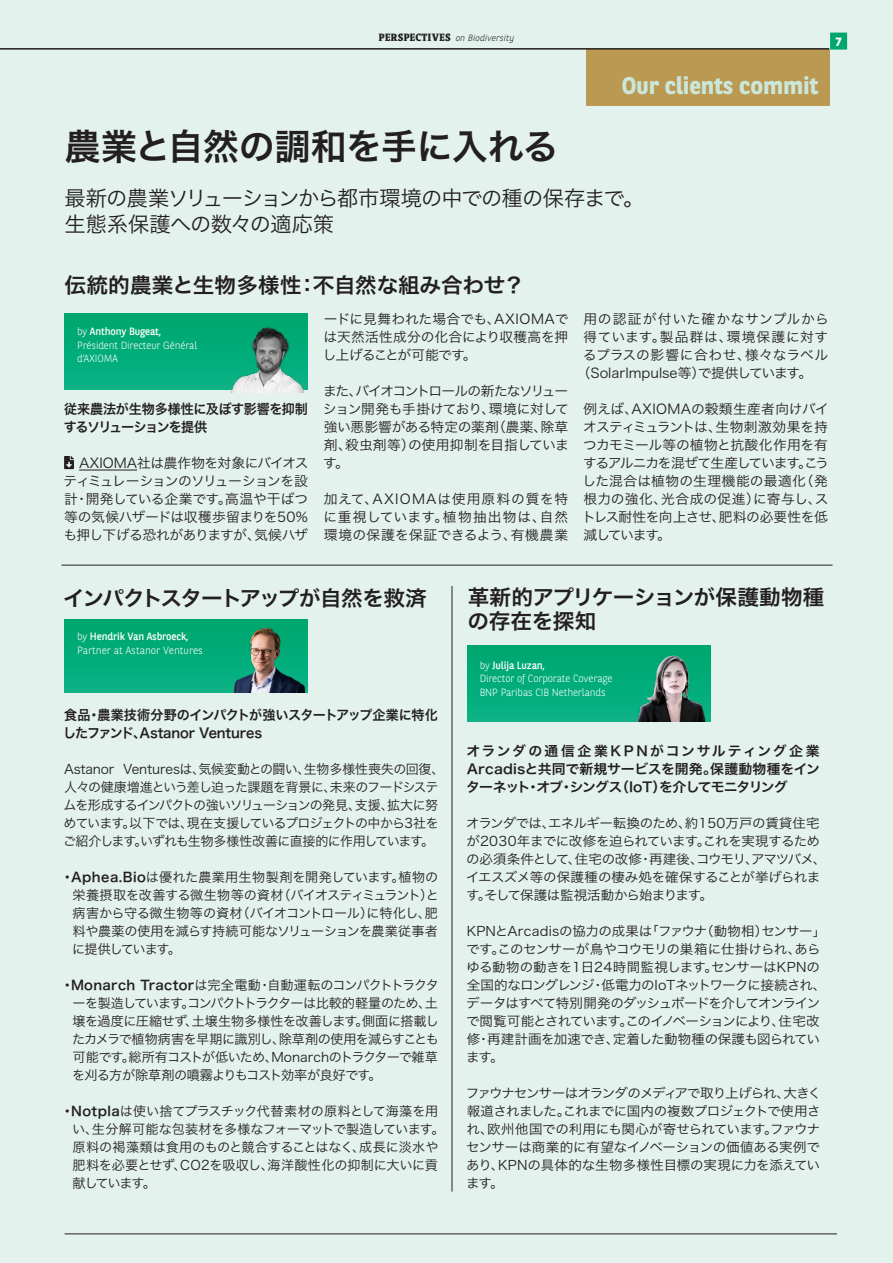
<style>
.page{position:relative;width:893px;height:1263px;background:#e3f2ec}
.page>*{position:absolute;margin:0;border:0;box-sizing:border-box;transform-origin:0 0}
.KOP_CHRONICLE{font:36px "Hira Kaku Pro W6";letter-spacing:-.02em;color:#231f20}
.KOP_SACKERS{font:700 24px "BNPP Sans";letter-spacing:-.005em;color:#cbe7da}
.IHOUD_nummer{font:21px/25.5px "Hira Kaku Pro W3";letter-spacing:-.03em;color:#231f20}
.KOP_CHRONICLE-2{font:21px/24px "Hira Kaku Pro W6";letter-spacing:-.025em;color:#231f20}
.KOP_CHRONICLE-3{font:21px "Hira Kaku Pro W6";color:#231f20}
.KOP_CHRONICLE-4{font:21px "Hira Kaku Pro W6";letter-spacing:-.06em;color:#231f20}
.KOP_SACKERS-2{font:13.5px/18px "Hira Kaku Pro W3";color:#231f20;text-align:justify}
.KOP_SACKERS-3{font:13.5px/18px "Hira Kaku Pro W6";letter-spacing:-.03em;color:#231f20}
.KOP_SACKERS-4{font:13.5px/18px "Hira Kaku Pro W6";letter-spacing:-.01em;color:#231f20}
.KOP_SACKERS-5{font:13.5px "Hira Kaku Pro W3";letter-spacing:.055em;color:#231f20}
.KOP_SACKERS-6{font:13.5px "Hira Kaku Pro W3";letter-spacing:.025em;color:#231f20}
.KOP_SACKERS-7{font:13.5px "Hira Kaku Pro W3";letter-spacing:.06em;color:#231f20}
.KOP_SACKERS-8{font:13.2px/18px "Hira Kaku Pro W3";letter-spacing:-.035em;color:#231f20}
.KOP_SACKERS-9{font:13.2px/18px "Hira Kaku Pro W3";letter-spacing:-.015em;color:#231f20}
.t1{font:700 12px "BNPP Sans";color:#fff}
.t2{font:300 10.5px/13.5px "BNPP Sans";letter-spacing:-.01em;color:#fff}
.t3{font:10.5px "BNPP Sans";letter-spacing:-.01em;color:#fff}
.KOP_CHRONICLE-5{font:italic 300 9px "BNPP Sans";letter-spacing:.01em;color:#231f20}
.s1{font-family:"BNPP Serif";font-weight:800;font-style:normal;font-size:10.5px}
.s2{font-weight:400}
.s3{font-weight:300}
.s4{font-family:"Hira Kaku Pro W6"}
</style>
<div class="page">
<div style="left:831px;top:33px;width:15px;height:16px;background:#00a66e"></div>
<div style="left:830px;top:33px;width:17px;height:17px;border:2px solid #00a66e"></div>
<div style="left:586px;top:49px;width:244px;height:56px;background:#ba9952"></div>
<hr style="left:0;top:48px;width:829px;height:2px;background:#231f20">
<hr style="left:65px;top:1233px;width:772px;height:1px;background:#231f20">
<hr style="left:452px;top:586px;width:1px;height:605px;background:#231f20">
<hr style="left:62px;top:565px;width:771px;height:1px;background:#231f20">
<hr style="left:79px;top:470px;width:58px;height:1px;background:#231f20">
<svg style="left:64px;top:456px;width:10px;height:13px"></svg>
<div style="left:65px;top:314px;width:242px;height:76px;background:linear-gradient(to bottom,#00a66d,#0ab285)"></div>
<div style="left:65px;top:620px;width:242px;height:72px;background:#00ac78"></div>
<div style="left:467px;top:645px;width:243px;height:76px;background:#00ac78"></div>
<img style="left:229px;top:627px;width:76px;height:66px">
<img style="left:630px;top:655px;width:76px;height:66px">
<img style="left:229px;top:326px;width:76px;height:66px">
<p class="KOP_CHRONICLE-5" style="left:379px;top:32px;width:137px"><span class="s1">PERSPECTIVES</span> on Biodiversity</p>
<p class="KOP_SACKERS" style="left:622px;top:69px;width:198px">Our clients commit</p>
<p class="KOP_CHRONICLE" style="left:65px;top:114px;width:495px">農業と自然の調和を手に入れる</p>
<p class="IHOUD_nummer" style="left:65px;top:184px;width:581px">最新の農業ソリューションから都市環境の中での種の保存まで。生態系保護への数々の適応策</p>
<p class="t1" style="left:835px;top:33px;width:8px">7</p>
<p class="KOP_CHRONICLE-3" style="left:65px;top:266px;width:462px">伝統的農業と生物多様性：不自然な組み合わせ？</p>
<p class="t2" style="left:77px;top:324px;width:122px">by <span class="s2">Anthony Bugeat,<br></span>Président Directeur Général d’AXIOMA</p>
<p class="KOP_SACKERS-3" style="left:64px;top:399px;width:246px">従来農法が生物多様性に及ぼす影響を抑制するソリューションを提供</p>
<p class="KOP_SACKERS-2" style="left:63px;top:453px;width:247px;text-indent:16px">AXIOMA社は農作物を対象にバイオスティミュレーションのソリューションを設計・開発している企業です。高温や干ばつ等の気候ハザードは収穫歩留まりを50%も押し下げる恐れがありますが、気候ハザ</p>
<p class="KOP_SACKERS-2" style="left:323px;top:309px;width:247px">ードに見舞われた場合でも、AXIOMAでは天然活性成分の化合により収穫高を押し上げることが可能です。</p>
<p class="KOP_SACKERS-2" style="left:323px;top:381px;width:247px">また、バイオコントロールの新たなソリューション開発も手掛けており、環境に対して強い悪影響がある特定の薬剤（農薬、除草剤、殺虫剤等）の使用抑制を目指しています。</p>
<p class="KOP_SACKERS-2" style="left:323px;top:489px;width:246px">加えて、AXIOMAは使用原料の質を特に重視しています。植物抽出物は、自然環境の保護を保証できるよう、有機農業</p>
<p class="KOP_SACKERS-7" style="left:583px;top:307px;width:247px">用の認証が付いた確かなサンプルから</p>
<p class="KOP_SACKERS-5" style="left:584px;top:325px;width:246px">得ています。製品群は、環境保護に対す</p>
<p class="KOP_SACKERS-6" style="left:583px;top:343px;width:247px">るプラスの影響に合わせ、様々なラベル</p>
<p class="KOP_SACKERS-2" style="left:577px;top:363px;width:237px">（SolarImpulse等）で提供しています。</p>
<p class="KOP_SACKERS-2" style="left:582px;top:399px;width:248px">例えば、AXIOMAの穀類生産者向けバイオスティミュラントは、生物刺激効果を持つカモミール等の植物と抗酸化作用を有するアルニカを混ぜて生産しています。こうした混合は植物の生理機能の最適化（発根力の強化、光合成の促進）に寄与し、ストレス耐性を向上させ、肥料の必要性を低減しています。</p>
<p class="KOP_CHRONICLE-4" style="left:63px;top:579px;width:365px">インパクトスタートアップが自然を救済</p>
<p class="KOP_CHRONICLE-2" style="left:467px;top:584px;width:359px">革新的アプリケーションが保護動物種の存在を探知</p>
<p class="t3" style="left:77px;top:630px;width:113px"><span class="s3">by</span> Hendrik Van Asbroeck,</p>
<p class="t2" style="left:77px;top:643px;width:127px">Partner at Astanor Ventures</p>
<p class="KOP_SACKERS-4" style="left:63px;top:705px;width:376px">食品・農業技術分野のインパクトが強いスタートアップ企業に特化したファンド、Astanor Ventures</p>
<p class="KOP_SACKERS-8" style="left:63px;top:759px;width:383px">Astanor Venturesは、気候変動との闘い、生物多様性喪失の回復、人々の健康増進という差し迫った課題を背景に、未来のフードシステムを形成するインパクトの強いソリューションの発見、支援、拡大に努めています。以下では、現在支援しているプロジェクトの中から3社をご紹介します。いずれも生物多様性改善に直接的に作用しています。</p>
<p class="KOP_SACKERS-8" style="left:72px;top:867px;width:368px;text-align:justify;text-indent:-11px"><span class="s4">・Aphea.Bio</span>は優れた農業用生物製剤を開発しています。植物の栄養摂取を改善する微生物等の資材（バイオスティミュラント）と病害から守る微生物等の資材（バイオコントロール）に特化し、肥料や農薬の使用を減らす持続可能なソリューションを農業従事者に提供しています。</p>
<p class="KOP_SACKERS-8" style="left:72px;top:975px;width:368px;text-align:justify;text-indent:-11px"><span class="s4">・Monarch Tractor</span>は完全電動・自動運転のコンパクトトラクターを製造しています。コンパクトトラクターは比較的軽量のため、土壌を過度に圧縮せず、土壌生物多様性を改善します。側面に搭載したカメラで植物病害を早期に識別し、除草剤の使用を減らすことも可能です。総所有コストが低いため、Monarchのトラクターで雑草を刈る方が除草剤の噴霧よりもコスト効率が良好です。</p>
<p class="KOP_SACKERS-9" style="left:72px;top:1101px;width:374px;text-indent:-11px"><span class="s4">・Notpla</span>は使い捨てプラスチック代替素材の原料として海藻を用い、生分解可能な包装材を多様なフォーマットで製造しています。原料の褐藻類は食用のものと競合することはなく、成長に淡水や肥料を必要とせず、CO2を吸収し、海洋酸性化の抑制に大いに貢献しています。</p>
<p class="t3" style="left:480px;top:658px;width:67px"><span class="s3">by</span> Julija Luzan,</p>
<p class="t2" style="left:480px;top:671px;width:134px">Director of Corporate Coverage<br>BNP Paribas CIB Netherlands</p>
<p class="KOP_SACKERS-3" style="left:466px;top:741px;width:356px;text-align:justify">オランダの通信企業KPNがコンサルティング企業Arcadisと共同で新規サービスを開発。保護動物種をインターネット・オブ・シングス（IoT）を介してモニタリング</p>
<p class="KOP_SACKERS-8" style="left:466px;top:813px;width:362px">オランダでは、エネルギー転換のため、約150万戸の賃貸住宅が2030年までに改修を迫られています。これを実現するための必須条件として、住宅の改修・再建後、コウモリ、アマツバメ、イエスズメ等の保護種の棲み処を確保することが挙げられます。そして保護は監視活動から始まります。</p>
<p class="KOP_SACKERS-8" style="left:466px;top:921px;width:362px">KPNとArcadisの協力の成果は「ファウナ（動物相）センサー」です。このセンサーが鳥やコウモリの巣箱に仕掛けられ、あらゆる動物の動きを1日24時間監視します。センサーはKPNの全国的なロングレンジ・低電力のIoTネットワークに接続され、データはすべて特別開発のダッシュボードを介してオンラインで閲覧可能とされています。このイノベーションにより、住宅改修・再建計画を加速でき、定着した動物種の保護も図られています。</p>
<p class="KOP_SACKERS-8" style="left:466px;top:1083px;width:357px;text-align:justify">ファウナセンサーはオランダのメディアで取り上げられ、大きく報道されました。これまでに国内の複数プロジェクトで使用され、欧州他国での利用にも関心が寄せられています。ファウナセンサーは商業的に有望なイノベーションの価値ある実例であり、KPNの具体的な生物多様性目標の実現に力を添えています。</p>
</div>
